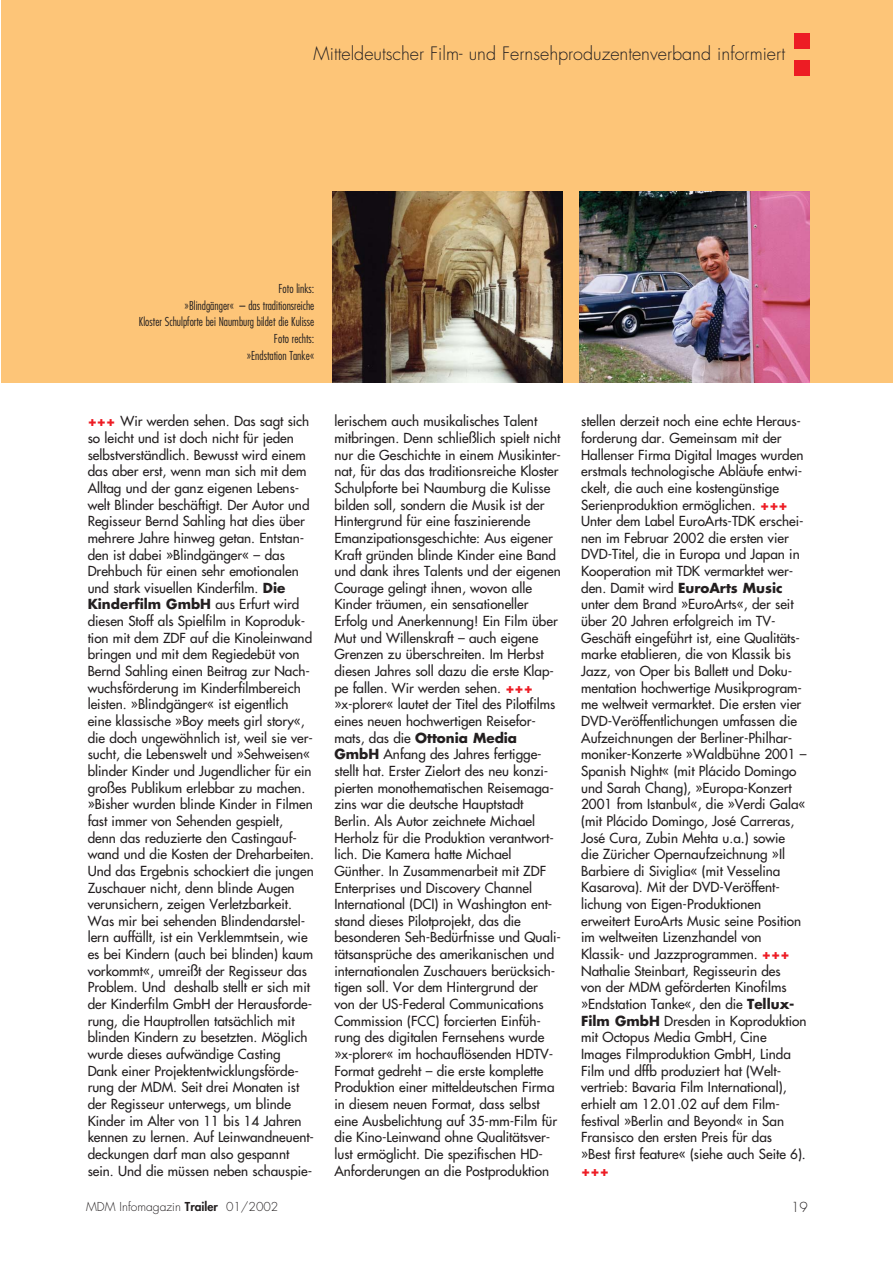
<style>
.page{position:relative;width:893px;height:1263px;background:#fff}
.page>*{position:absolute;margin:0;border:0;box-sizing:border-box;transform-origin:0 0}
.t1{font:300 18px "Futura";color:#231f20}
.t2{font:13.5px/16.6px "Futura";color:#231f20}
.t3{font:700 13.5px "Futura";color:#ed1c24}
.t4{font:300 13.5px "Futura";color:#231f20}
.t5{font:300 condensed 12px/16.6px "Futura";color:#231f20;text-align:right}
.t6{font:300 12px "Futura";color:#231f20}
.s1{font-weight:700;color:#ed1c24}
.s2{font-weight:700}
.s3{font-weight:800}
</style>
<div class="page">
<div style="left:1px;top:0;width:891px;height:383px;background:#fdc578"></div>
<div style="left:794px;top:60px;width:15px;height:16px;background:#ed1c24"></div>
<div style="left:794px;top:33px;width:15px;height:16px;background:#ed1c24"></div>
<img style="left:333px;top:191px;width:229px;height:192px">
<img style="left:579px;top:191px;width:230px;height:192px">
<h1 class="t1" style="left:313px;top:45px;width:473px">Mitteldeutscher Film- und Fernsehproduzentenverband informiert</h1>
<p class="t5" style="left:139px;top:281px;width:177px">Foto links:<br>»Blindgänger« – das traditionsreiche<br>Kloster Schulpforte bei Naumburg bildet die Kulisse<br>Foto rechts:<br>»Endstation Tanke«</p>
<p class="t2" style="left:88px;top:414px;width:228px"><span class="s1">+++</span> Wir werden sehen. Das sagt sich so leicht und ist doch nicht für jeden selbstverständlich. Bewusst wird einem das aber erst, wenn man sich mit dem Alltag und der ganz eigenen Lebens&shy;welt Blinder beschäftigt. Der Autor und Regisseur Bernd Sahling hat dies über mehrere Jahre hinweg getan. Entstan&shy;den ist dabei »Blindgänger« – das Drehbuch für einen sehr emotionalen und stark visuellen Kinderfilm. <span class="s2">Die Kinderfilm GmbH</span> aus Erfurt wird diesen Stoff als Spielfilm in Koproduk&shy;tion mit dem ZDF auf die Kinoleinwand bringen und mit dem Regiedebüt von Bernd Sahling einen Beitrag zur Nach&shy;wuchsförderung im Kinderfilmbereich leisten. »Blindgänger« ist eigentlich eine klassische »Boy meets girl story«, die doch ungewöhnlich ist, weil sie ver&shy;sucht, die Lebenswelt und »Sehweisen« blinder Kinder und Jugendlicher für ein großes Publikum erlebbar zu machen. »Bisher wurden blinde Kinder in Filmen fast immer von Sehenden gespielt, denn das reduzierte den Castingauf&shy;wand und die Kosten der Dreharbeiten.<br>Und das Ergebnis schockiert die jungen Zuschauer nicht, denn blinde Augen verunsichern, zeigen Verletzbarkeit.<br>Was mir bei sehenden Blindendarstel&shy;lern auffällt, ist ein Verklemmtsein, wie es bei Kindern (auch bei blinden) kaum vorkommt«, umreißt der Regisseur das Problem. Und deshalb stellt er sich mit der Kinderfilm GmbH der Herausforde&shy;rung, die Hauptrollen tatsächlich mit blinden Kindern zu besetzten. Möglich wurde dieses aufwändige Casting<br>Dank einer Projektentwicklungsförde&shy;rung der MDM. Seit drei Monaten ist der Regisseur unterwegs, um blinde Kinder im Alter von 11 bis 14 Jahren kennen zu lernen. Auf Leinwandneuent&shy;deckungen darf man also gespannt sein. Und die müssen neben schauspie-</p>
<p class="t2" style="left:581px;top:414px;width:227px">stellen derzeit noch eine echte Heraus&shy;forderung dar. Gemeinsam mit der Hallenser Firma Digital Images wurden erstmals technologische Abläufe entwi&shy;ckelt, die auch eine kostengünstige Serienproduktion ermöglichen. <span class="s1">+++ </span>Unter dem Label EuroArts-TDK erschei&shy;nen im Februar 2002 die ersten vier DVD-Titel, die in Europa und Japan in Kooperation mit TDK vermarktet wer&shy;den. Damit wird <span class="s2">EuroArts Music </span>unter dem Brand »EuroArts«, der seit über 20 Jahren erfolgreich im TV-Geschäft eingeführt ist, eine Qualitäts&shy;marke etablieren, die von Klassik bis Jazz, von Oper bis Ballett und Doku&shy;mentation hochwertige Musikprogram&shy;me weltweit vermarktet. Die ersten vier DVD-Veröffentlichungen umfassen die Aufzeichnungen der Berliner-Philhar&shy;moniker-Konzerte »Waldbühne 2001 – Spanish Night« (mit Plácido Domingo und Sarah Chang), »Europa-Konzert 2001 from Istanbul«, die »Verdi Gala« (mit Plácido Domingo, José Carreras, José Cura, Zubin Mehta u.a.) sowie<br>die Züricher Opernaufzeichnung »Il Barbiere di Siviglia« (mit Vesselina Kasarova). Mit der DVD-Veröffent&shy;lichung von Eigen-Produktionen erweitert EuroArts Music seine Position im weltweiten Lizenzhandel von Klassik- und Jazzprogrammen. <span class="s1">+++ </span>Nathalie Steinbart, Regisseurin des<br>von der MDM geförderten Kinofilms »Endstation Tanke«, den die <span class="s2">Tellux-Film GmbH</span> Dresden in Koproduktion mit Octopus Media GmbH, Cine Images Filmproduktion GmbH, Linda Film und dffb produziert hat (Welt&shy;vertrieb: Bavaria Film International), erhielt am 12.01.02 auf dem Film&shy;festival »Berlin and Beyond« in San Fransisco den ersten Preis für das<br>»Best first feature« (siehe auch Seite 6).</p>
<p class="t2" style="left:334px;top:414px;width:228px">lerischem auch musikalisches Talent mitbringen. Denn schließlich spielt nicht nur die Geschichte in einem Musikinter&shy;nat, für das das traditionsreiche Kloster Schulpforte bei Naumburg die Kulisse bilden soll, sondern die Musik ist der Hintergrund für eine faszinierende Emanzipationsgeschichte: Aus eigener Kraft gründen blinde Kinder eine Band und dank ihres Talents und der eigenen Courage gelingt ihnen, wovon alle Kinder träumen, ein sensationeller Erfolg und Anerkennung! Ein Film über Mut und Willenskraft – auch eigene Grenzen zu überschreiten. Im Herbst diesen Jahres soll dazu die erste Klap&shy;pe fallen. Wir werden sehen. <span class="s1">+++ </span>»x-plorer« lautet der Titel des Pilotfilms eines neuen hochwertigen Reisefor&shy;mats, das die <span class="s2">Ottonia Media GmbH</span> Anfang des Jahres fertigge&shy;stellt hat. Erster Zielort des neu konzi&shy;pierten monothematischen Reisemaga&shy;zins war die deutsche Hauptstadt Berlin. Als Autor zeichnete Michael Herholz für die Produktion verantwort&shy;lich. Die Kamera hatte Michael Günther. In Zusammenarbeit mit ZDF Enterprises und Discovery Channel International (DCI) in Washington ent&shy;stand dieses Pilotprojekt, das die besonderen Seh-Bedürfnisse und Quali&shy;tätsansprüche des amerikanischen und internationalen Zuschauers berücksich&shy;tigen soll. Vor dem Hintergrund der von der US-Federal Communications Commission (FCC) forcierten Einfüh&shy;rung des digitalen Fernsehens wurde »x-plorer« im hochauflösenden HDTV-Format gedreht – die erste komplette Produktion einer mitteldeutschen Firma in diesem neuen Format, dass selbst eine Ausbelichtung auf 35-mm-Film für die Kino-Leinwand ohne Qualitätsver&shy;lust ermöglicht. Die spezifischen HD-Anforderungen an die Postproduktion</p>
<p class="t3" style="left:581px;top:1164px;width:29px">+++</p>
<p class="t6" style="left:86px;top:1201px;width:194px">MDM Infomagazin <span class="s3">Trailer</span> 01/2002</p>
<p class="t4" style="left:791px;top:1201px;width:18px">19</p>
</div>
